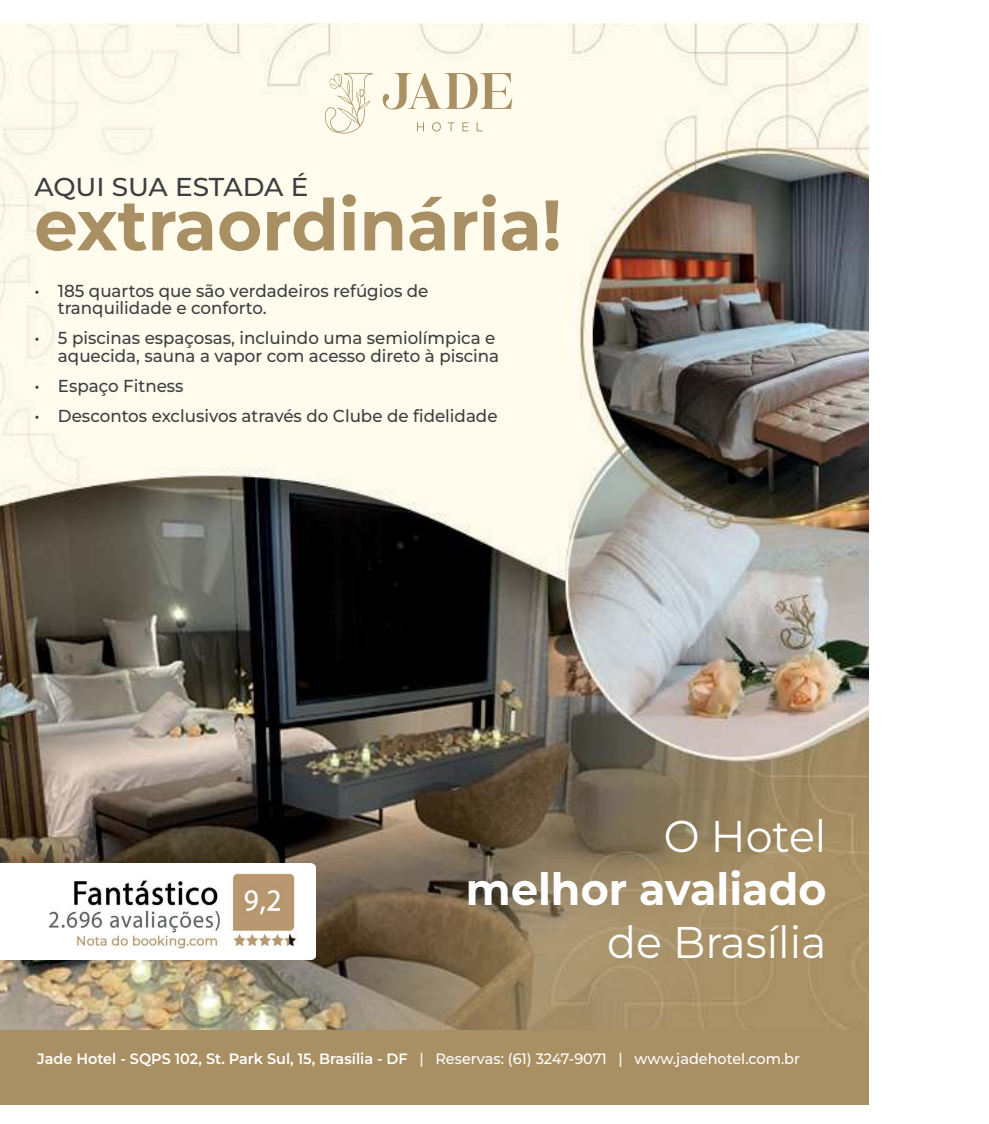
<style>
.page{position:relative;width:989px;height:1124px;background:#fff}
.page>*{position:absolute;margin:0;border:0;box-sizing:border-box;transform-origin:0 0}
.t1{font:700 71.25px "Montserrat";color:#a89064;scale:.96 1}
.t2{font:44.38px "Montserrat";color:#fff;scale:.96 1}
.t3{font:700 44.38px "Montserrat";color:#fff;scale:.96 1}
.t4{font:500 25.75px "Montserrat";letter-spacing:-.005em;color:#3c3f41}
.t5{font:500 17.25px/17.2px "Montserrat";color:#3c3f41;scale:.96 1}
.t6{font:500 17.25px "Montserrat";color:#3c3f41;scale:1.45 1}
.t7{font:500 15px "Montserrat";color:#fff;scale:.96 1}
.s1{font-weight:600}
</style>
<div class="page">
<img style="left:0;top:23px;width:831px;height:1007px">
<div style="left:0;top:1030px;width:856px;height:57px;background:#a89064"></div>
<img style="left:0;top:863px;width:316px;height:96px">
<svg style="left:417px;top:122px;width:7px;height:9px"></svg>
<svg style="left:432px;top:122px;width:9px;height:9px"></svg>
<svg style="left:448px;top:122px;width:6px;height:9px"></svg>
<svg style="left:462px;top:122px;width:7px;height:9px"></svg>
<svg style="left:476px;top:122px;width:6px;height:9px"></svg>
<svg style="left:383px;top:73px;width:129px;height:36px;background:#e2d8bf"></svg>
<svg style="left:325px;top:73px;width:47px;height:60px;background:#f3edda"></svg>
<img style="left:831px;top:23px;width:37px;height:1007px">
<div style="left:831px;top:1030px;width:37px;height:57px;background:#a89064"></div>
<div style="left:0;top:1074px;width:868px;height:30px;background:#a89064"></div>
<h3 class="t4" style="left:34px;top:176px;width:275px">AQUI SUA ESTADA É</h3>
<h1 class="t1" style="left:34px;top:184px;width:551px">extraordinária!</h1>
<p class="t5" style="left:58px;top:282px;width:387px;text-indent:-24px">• 185 quartos que são verdadeiros refúgios de tranquilidade e conforto.</p>
<p class="t5" style="left:34px;top:328px;width:486px;line-height:18.5px;text-align:right">• 5 piscinas espaçosas, incluindo uma semiolímpica e aquecida, sauna a vapor com acesso direto à piscina</p>
<p class="t5" style="left:34px;top:377px;width:157px">• Espaço Fitness</p>
<p class="t5" style="left:34px;top:406px;width:484px">• Descontos exclusivos através do Clube de fidelidade</p>
<p class="t6" style="left:6px;top:404px;width:224px">és do Clube de fidelidade</p>
<h2 class="t2" style="left:664px;top:810px;width:171px">O Hotel</h2>
<h2 class="t3" style="left:466px;top:863px;width:377px">melhor avaliado</h2>
<h2 class="t2" style="left:607px;top:916px;width:230px">de Brasília</h2>
<p class="t7" style="left:37px;top:1052px;width:796px"><span class="s1">Jade Hotel - SQPS 102, St. Park Sul, 15, Brasília - DF</span> | Reservas: (61) 3247-9071 | www.jadehotel.com.br</p>
</div>
